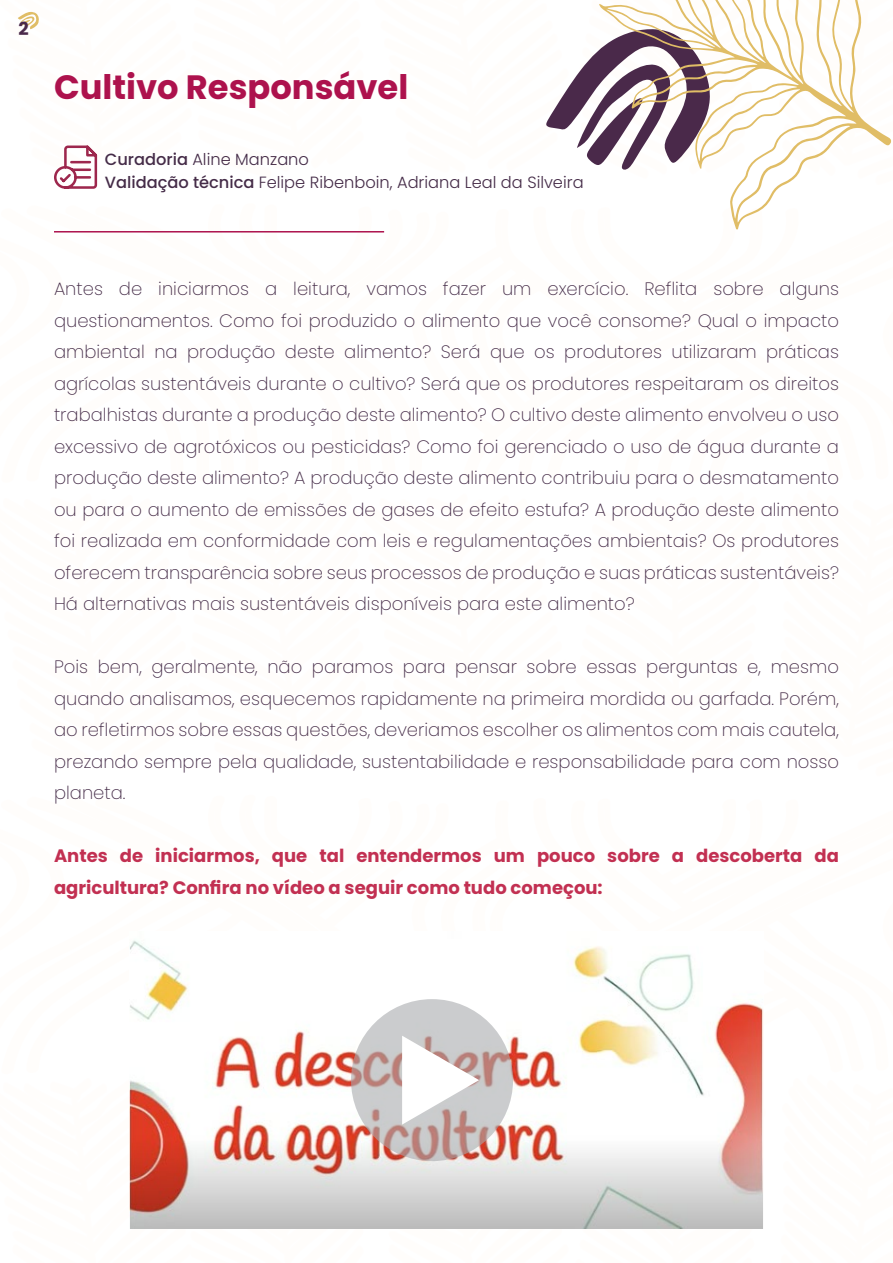
<style>
.page{position:relative;width:893px;height:1263px;background:#fff}
.page>*{position:absolute;margin:0;border:0;box-sizing:border-box;transform-origin:0 0}
.t1{font:700 33.75px "Poppins";color:#ad124d}
.t2{font:200 18px/31.5px "Poppins";color:#452c48;text-align:justify}
.t3{font:700 18px/31.5px "Poppins";color:#c23052}
.t4{font:700 18px "Poppins";color:#4a294a}
.t5{font:300 16.2px "Poppins";color:#452c48}
.s1{font-weight:500}
</style>
<div class="page">
<svg style="left:18px;top:11px;width:581px;height:178px"></svg>
<svg style="left:599px;top:0;width:292px;height:230px"></svg>
<hr style="left:54px;top:231px;width:330px;height:2px;background:#ad124d">
<svg style="left:129px;top:940px;width:635px;height:289px"></svg>
<p class="t4" style="left:19px;top:19px;width:12px">2</p>
<p class="t1" style="left:54px;top:67px;width:356px">Cultivo Responsável</p>
<p class="t5" style="left:105px;top:150px;width:206px"><span class="s1">Curadoria</span> Aline Manzano</p>
<p class="t5" style="left:105px;top:173px;width:480px"><span class="s1">Validação técnica</span> Felipe Ribenboin, Adriana Leal da Silveira</p>
<p class="t2" style="left:54px;top:273px;width:786px">Antes de iniciarmos a leitura, vamos fazer um exercício. Reflita sobre alguns questionamentos. Como foi produzido o alimento que você consome? Qual o impacto ambiental na produção deste alimento? Será que os produtores utilizaram práticas agrícolas sustentáveis durante o cultivo? Será que os produtores respeitaram os direitos trabalhistas durante a produção deste alimento? O cultivo deste alimento envolveu o uso excessivo de agrotóxicos ou pesticidas? Como foi gerenciado o uso de água durante a produção deste alimento? A produção deste alimento contribuiu para o desmatamento ou para o aumento de emissões de gases de efeito estufa? A produção deste alimento foi realizada em conformidade com leis e regulamentações ambientais? Os produtores oferecem transparência sobre seus processos de produção e suas práticas sustentáveis?<br>Há alternativas mais sustentáveis disponíveis para este alimento?</p>
<p class="t2" style="left:54px;top:651px;width:786px">Pois bem, geralmente, não paramos para pensar sobre essas perguntas e, mesmo quando analisamos, esquecemos rapidamente na primeira mordida ou garfada. Porém, ao refletirmos sobre essas questões, deveriamos escolher os alimentos com mais cautela, prezando sempre pela qualidade, sustentabilidade e responsabilidade para com nosso planeta.</p>
<p class="t3" style="left:54px;top:840px;width:786px">Antes de iniciarmos, que tal entendermos um pouco sobre a descoberta da agricultura? Confira no vídeo a seguir como tudo começou:</p>
</div>
